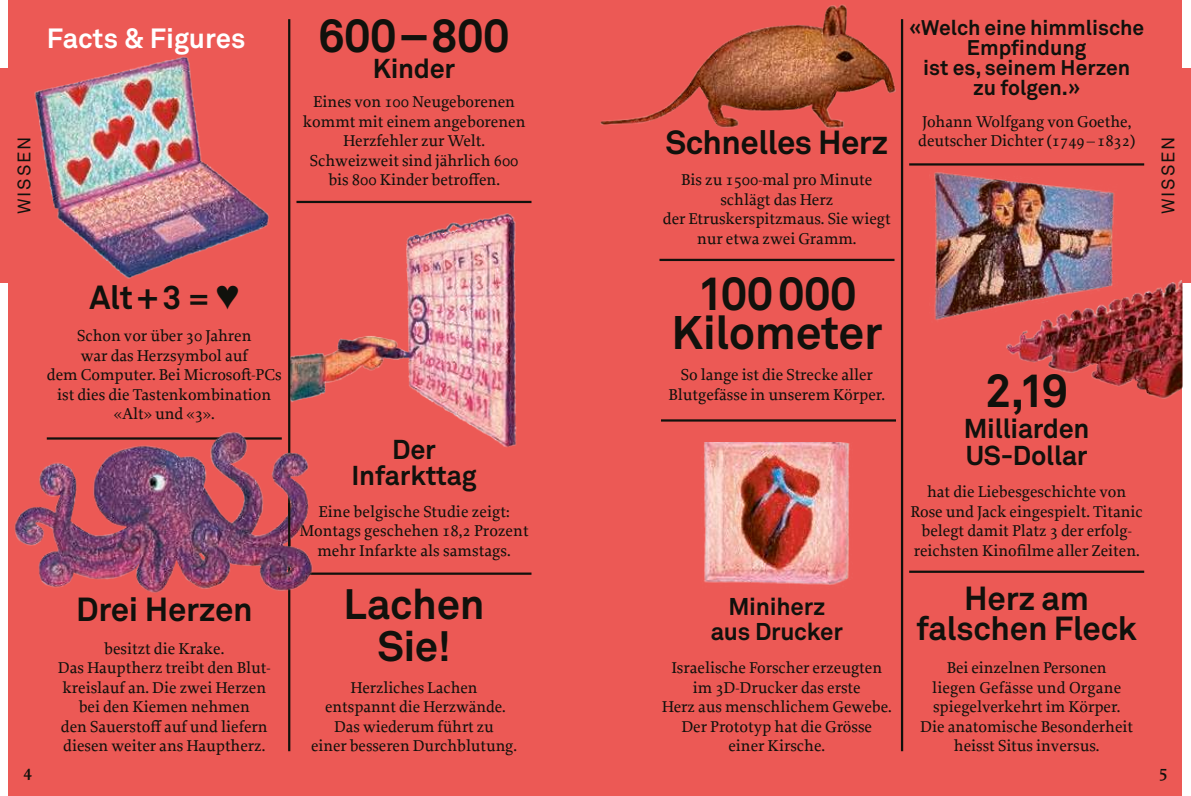
<style>
.page{position:relative;width:1191px;height:796px;background:#fff}
.page>*{position:absolute;margin:0;border:0;box-sizing:border-box;transform-origin:0 0}
.t1{font:700 46.5px/39px "Akkurat Office";letter-spacing:-.01em;color:#11110c;text-align:center}
.t2{font:700 42px/42px "Akkurat Office";letter-spacing:-.01em;color:#11110c;text-align:center}
.t3{font:700 33px/30px "Akkurat Office";letter-spacing:-.01em;color:#11110c;text-align:center}
.t4{font:700 27.6px "Akkurat Office";color:#fff}
.t5{font:700 27px/25.5px "Akkurat Office";letter-spacing:-.01em;color:#11110c;text-align:center}
.t6{font:700 24px/25.5px "Akkurat Office";letter-spacing:-.01em;color:#11110c;text-align:center}
.t7{font:700 21px/20.2px "Akkurat Office";color:#11110c;text-align:center}
.t8{font:18px "Akkurat Office";letter-spacing:.1em;color:#11110c}
.t9{font:600 18px "Proforma";color:#11110c}
.t10{font:500 16.5px/19.5px "Proforma";color:#11110c;text-align:center}
</style>
<div class="page">
<div style="left:9px;top:0;width:1173px;height:795px;background:#ec5955"></div>
<hr style="left:296px;top:572px;width:235px;height:2px;background:#11110c">
<hr style="left:901px;top:19px;width:2px;height:731px;background:#11110c">
<hr style="left:296px;top:201px;width:235px;height:2px;background:#11110c">
<hr style="left:909px;top:570px;width:235px;height:2px;background:#11110c">
<hr style="left:909px;top:163px;width:235px;height:2px;background:#11110c">
<hr style="left:659px;top:259px;width:235px;height:2px;background:#11110c">
<hr style="left:661px;top:419px;width:235px;height:2px;background:#11110c">
<img style="left:290px;top:208px;width:227px;height:240px">
<img style="left:34px;top:56px;width:235px;height:223px">
<img style="left:600px;top:4px;width:301px;height:129px">
<img style="left:704px;top:442px;width:146px;height:143px">
<hr style="left:288px;top:19px;width:2px;height:731px;background:#11110c">
<img style="left:14px;top:426px;width:305px;height:169px">
<hr style="left:288px;top:503px;width:2px;height:43px;background:#11110c">
<img style="left:934px;top:172px;width:180px;height:148px">
<img style="left:988px;top:267px;width:194px;height:132px">
<div style="left:0;top:68px;width:9px;height:214px;background:#ec5955"></div>
<div style="left:1182px;top:68px;width:9px;height:214px;background:#ec5955"></div>
<h1 class="t1" style="left:318px;top:16px;width:193px">600–800</h1>
<h3 class="t5" style="left:373px;top:55px;width:84px">Kinder</h3>
<p class="t7" style="left:909px;top:17px;width:236px">«Welch eine himmlische<br>Empfindung<br>ist es, seinem Herzen zu folgen.»</p>
<h3 class="t4" style="left:47px;top:22px;width:200px">Facts &amp; Figures</h3>
<p class="t10" style="left:303px;top:92px;width:224px">Eines von 100 Neugeborenen kommt mit einem angeborenen<br>Herzfehler zur Welt.<br>Schweizweit sind jährlich 600 bis 800 Kinder betroffen.</p>
<p class="t10" style="left:918px;top:112px;width:218px;text-align:left">Johann Wolfgang von Goethe, deutscher Dichter (1749 – 1832)</p>
<h3 class="t3" style="left:665px;top:127px;width:224px">Schnelles Herz</h3>
<p class="t8" style="left:14px;top:214px;width:79px;rotate:-90deg">WISSEN</p>
<p class="t8" style="left:1157px;top:214px;width:79px;rotate:-90deg">WISSEN</p>
<p class="t10" style="left:663px;top:170px;width:229px">Bis zu 1500-mal pro Minute schlägt das Herz<br>der Etruskerspitzmaus. Sie wiegt nur etwa zwei Gramm.</p>
<h3 class="t3" style="left:89px;top:281px;width:151px">Alt + 3 = ♥</h3>
<p class="t10" style="left:47px;top:326px;width:236px">Schon vor über 30 Jahren<br>war das Herzsymbol auf<br>dem Computer. Bei Microsoft-PCs ist dies die Tastenkombination «Alt» und «3».</p>
<h3 class="t3" style="left:76px;top:593px;width:178px">Drei Herzen</h3>
<p class="t10" style="left:58px;top:638px;width:214px">besitzt die Krake.<br>Das Hauptherz treibt den Blut&shy;kreislauf an. Die zwei Herzen bei den Kiemen nehmen<br>den Sauerstoff auf und liefern diesen weiter ans Hauptherz.</p>
<h3 class="t5" style="left:351px;top:436px;width:127px">Der<br>Infarkttag</h3>
<p class="t10" style="left:299px;top:502px;width:231px">Eine belgische Studie zeigt:<br>Montags geschehen 18,2 Prozent mehr Infarkte als samstags.</p>
<h2 class="t2" style="left:343px;top:582px;width:143px">Lachen<br>Sie!</h2>
<p class="t10" style="left:311px;top:677px;width:207px">Herzliches Lachen<br>entspannt die Herzwände.<br>Das wiederum führt zu<br>einer besseren Durchblutung.</p>
<h1 class="t1" style="left:671px;top:273px;width:212px">100 000<br>Kilometer</h1>
<p class="t10" style="left:668px;top:365px;width:218px">So lange ist die Strecke aller<br>Blutgefässe in unserem Körper.</p>
<h3 class="t6" style="left:711px;top:593px;width:134px">Miniherz aus Drucker</h3>
<p class="t10" style="left:661px;top:658px;width:232px">Israelische Forscher erzeugten im 3D-Drucker das erste<br>Herz aus menschlichem Gewebe.<br>Der Prototyp hat die Grösse einer Kirsche.</p>
<h1 class="t1" style="left:985px;top:370px;width:85px">2,19</h1>
<h3 class="t5" style="left:964px;top:415px;width:127px;line-height:27px;text-align:left">Milliarden<br>US-Dollar</h3>
<p class="t10" style="left:910px;top:482px;width:234px">hat die Liebesgeschichte von Rose und Jack eingespielt. Titanic belegt damit Platz 3 der erfolg&shy;reichsten Kinofilme aller Zeiten.</p>
<h3 class="t3" style="left:916px;top:583px;width:222px">Herz am falschen Fleck</h3>
<p class="t10" style="left:920px;top:658px;width:214px">Bei einzelnen Personen<br>liegen Gefässe und Organe spiegel verkehrt im Körper.<br>Die anatomische Besonderheit heisst Situs inversus.</p>
<p class="t9" style="left:23px;top:763px;width:10px">4</p>
<p class="t9" style="left:1158px;top:763px;width:10px">5</p>
</div>
